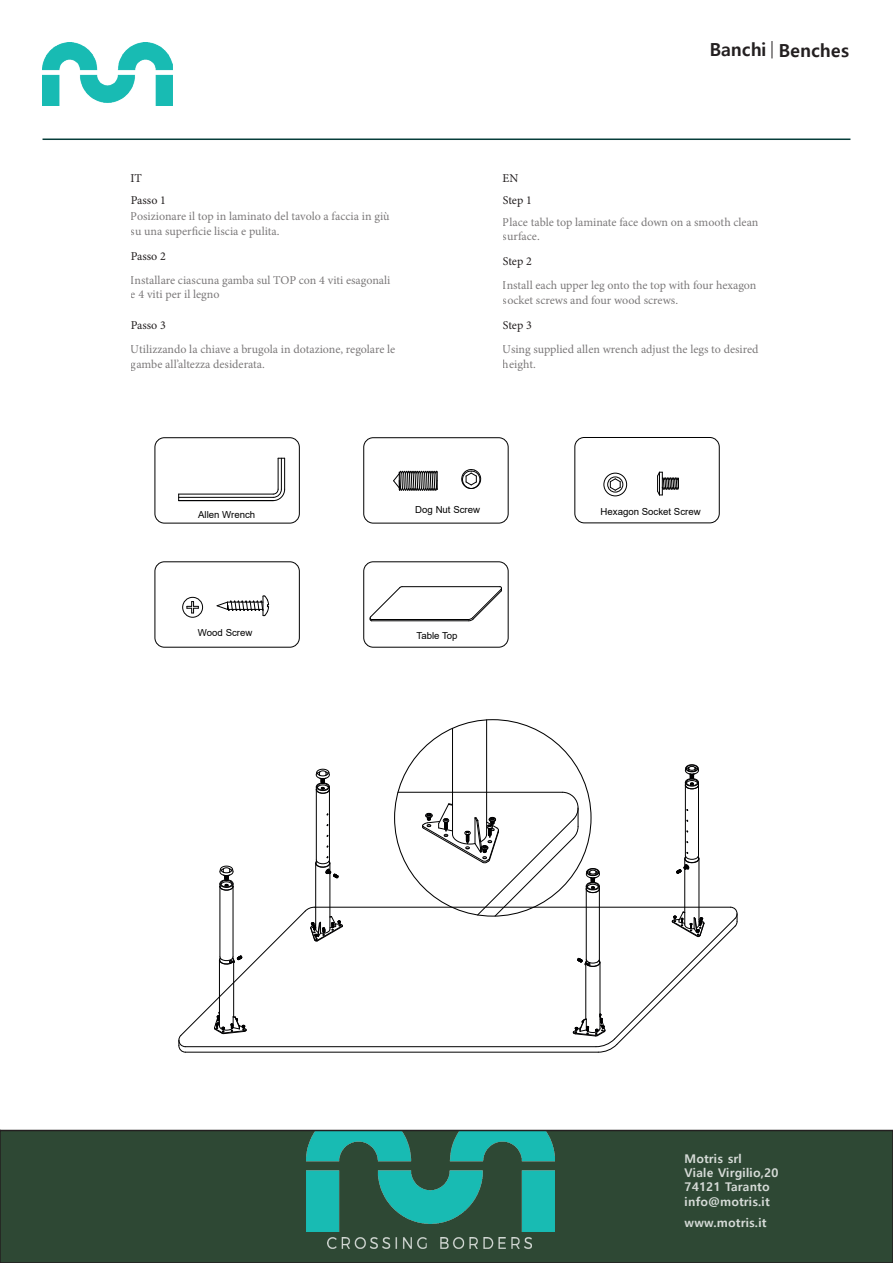
<style>
.page{position:relative;width:893px;height:1263px;background:#fff}
.page>*{position:absolute;margin:0;border:0;box-sizing:border-box;transform-origin:0 0}
.t1{font:700 18px "Malgun Gothic";color:#231f20}
.t2{font:12px/14.4px "Minion Pro";color:#231f20}
.t3{font:700 12px/14.4px "Malgun Gothic";letter-spacing:.02em;color:#fff}
.t4{font:9.6px "Arial";color:#000001}
</style>
<div class="page">
<svg style="left:772px;top:41px;width:1px;height:17px"></svg>
<div style="left:0;top:1130px;width:893px;height:133px;background:#2e4834"></div>
<img style="left:306px;top:1133px;width:249px;height:98px">
<div style="left:0;top:1130px;width:893px;height:133px;border:2px solid #231f20"></div>
<img style="left:43px;top:42px;width:130px;height:63px">
<img style="left:327px;top:1237px;width:204px;height:11px">
<hr style="left:43px;top:139px;width:807px;height:1px;background:#063d3a">
<hr style="left:185px;top:1046px;width:411px;height:1px;background:#000001">
<hr style="left:185px;top:1052px;width:413px;height:1px;background:#000001">
<hr style="left:315px;top:907px;width:415px;height:1px;background:#000001">
<hr style="left:398px;top:792px;width:164px;height:1px;background:#000001">
<svg style="left:219px;top:865px;width:15px;height:26px"></svg>
<hr style="left:220px;top:886px;width:1px;height:71px;background:#000001">
<hr style="left:233px;top:886px;width:1px;height:71px;background:#000001">
<svg style="left:315px;top:768px;width:15px;height:26px"></svg>
<hr style="left:316px;top:789px;width:1px;height:71px;background:#000001">
<hr style="left:329px;top:789px;width:1px;height:71px;background:#000001">
<hr style="left:315px;top:863px;width:1px;height:66px;background:#000001">
<hr style="left:330px;top:873px;width:1px;height:56px;background:#000001">
<svg style="left:315px;top:856px;width:24px;height:22px"></svg>
<svg style="left:178px;top:906px;width:165px;height:147px"></svg>
<hr style="left:452px;top:728px;width:1px;height:106px;background:#000001">
<hr style="left:486px;top:720px;width:1px;height:114px;background:#000001">
<svg style="left:422px;top:764px;width:316px;height:289px"></svg>
<hr style="left:278px;top:458px;width:1px;height:31px;background:#000001">
<hr style="left:281px;top:458px;width:1px;height:31px;background:#000001">
<hr style="left:284px;top:458px;width:1px;height:31px;background:#000001">
<svg style="left:273px;top:488px;width:12px;height:13px"></svg>
<hr style="left:179px;top:494px;width:94px;height:1px;background:#000001">
<hr style="left:179px;top:497px;width:94px;height:1px;background:#000001">
<hr style="left:179px;top:500px;width:94px;height:1px;background:#000001">
<div style="left:155px;top:437px;width:145px;height:86px;border:1px solid #000001;border-radius:9px"></div>
<div style="left:363px;top:437px;width:145px;height:86px;border:1px solid #000001;border-radius:9px"></div>
<svg style="left:393px;top:470px;width:45px;height:21px"></svg>
<svg style="left:461px;top:469px;width:21px;height:20px"></svg>
<div style="left:155px;top:561px;width:145px;height:86px;border:1px solid #000001;border-radius:9px"></div>
<div style="left:363px;top:561px;width:145px;height:86px;border:1px solid #000001;border-radius:9px"></div>
<hr style="left:372px;top:619px;width:96px;height:1px;background:#000001">
<hr style="left:372px;top:620px;width:97px;height:1px;background:#000001">
<hr style="left:402px;top:586px;width:98px;height:1px;background:#000001">
<svg style="left:369px;top:586px;width:34px;height:35px"></svg>
<svg style="left:468px;top:586px;width:34px;height:35px"></svg>
<svg style="left:216px;top:595px;width:53px;height:22px"></svg>
<svg style="left:187px;top:601px;width:12px;height:13px"></svg>
<div style="left:183px;top:597px;width:20px;height:20px;border:1px solid #000001;border-radius:50%"></div>
<div style="left:574px;top:437px;width:146px;height:86px;border:1px solid #000001;border-radius:9px"></div>
<div style="left:604px;top:473px;width:23px;height:23px;border:1px solid #000001;border-radius:50%"></div>
<div style="left:608px;top:477px;width:15px;height:15px;border:1px solid #000001;border-radius:50%"></div>
<svg style="left:610px;top:478px;width:11px;height:13px"></svg>
<svg style="left:657px;top:471px;width:22px;height:25px"></svg>
<p class="t2" style="left:131px;top:171px;width:13px">IT</p>
<p class="t2" style="left:503px;top:171px;width:17px">EN</p>
<p class="t2" style="left:131px;top:193px;width:37px">Passo 1</p>
<p class="t2" style="left:503px;top:193px;width:30px">Step 1</p>
<h1 class="t1" style="left:710px;top:40px;width:141px">Banchi Benches</h1>
<p class="t2" style="left:131px;top:209px;width:260px">Posizionare il top in laminato del tavolo a faccia in giù su una superficie liscia e pulita.</p>
<p class="t2" style="left:503px;top:215px;width:257px">Place table top laminate face down on a smooth clean surface.</p>
<p class="t2" style="left:131px;top:273px;width:261px">Installare ciascuna gamba sul TOP con 4 viti esagonali e 4 viti per il legno</p>
<p class="t2" style="left:131px;top:249px;width:37px">Passo 2</p>
<p class="t2" style="left:503px;top:254px;width:30px">Step 2</p>
<p class="t2" style="left:503px;top:278px;width:255px">Install each upper leg onto the top with four hexagon socket screws and four wood screws.</p>
<p class="t2" style="left:131px;top:318px;width:37px">Passo 3</p>
<p class="t2" style="left:131px;top:342px;width:266px">Utilizzando la chiave a brugola in dotazione, regolare le gambe all’altezza desiderata.</p>
<p class="t2" style="left:503px;top:318px;width:30px">Step 3</p>
<p class="t2" style="left:503px;top:342px;width:257px">Using supplied allen wrench adjust the legs to desired height.</p>
<p class="t4" style="left:198px;top:508px;width:59px">Allen Wrench</p>
<p class="t4" style="left:198px;top:626px;width:56px">Wood Screw</p>
<p class="t4" style="left:415px;top:503px;width:66px">Dog Nut Screw</p>
<p class="t4" style="left:417px;top:629px;width:43px">Table Top</p>
<p class="t4" style="left:600px;top:505px;width:102px">Hexagon Socket Screw</p>
<p class="t3" style="left:685px;top:1151px;width:95px">Motris srl<br>Viale Virgilio,20<br>74121 Taranto info@motris.it</p>
<p class="t3" style="left:685px;top:1216px;width:83px">www.motris.it</p>
</div>
